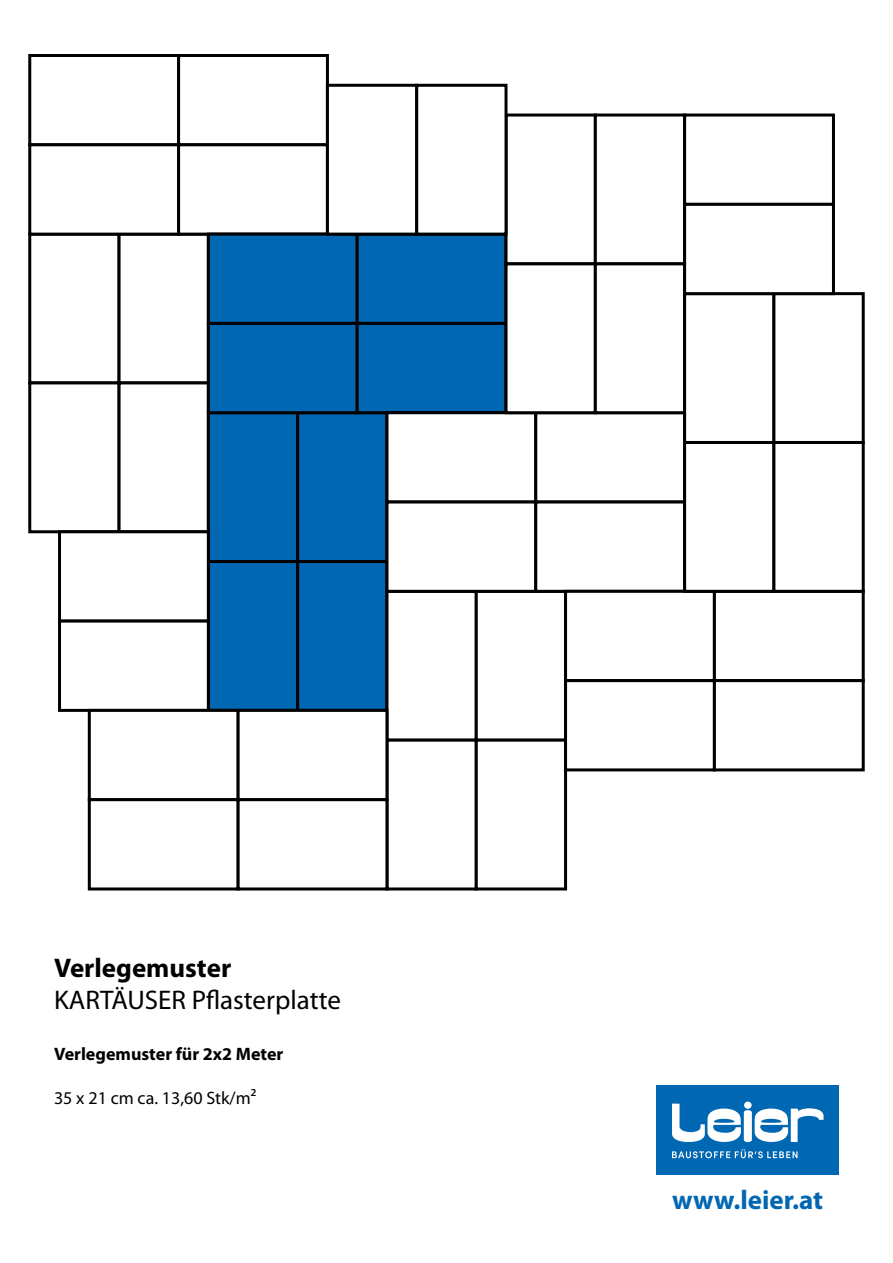
<style>
.page{position:relative;width:893px;height:1263px;background:#fff}
.page>*{position:absolute;margin:0;border:0;box-sizing:border-box;transform-origin:0 0}
.t1{font:27px "Myriad Pro";color:#000}
.t2{font:700 27px "Myriad Pro";color:#000}
.t3{font:700 27px "Myriad Pro";color:#0067b2}
.t4{font:700 18px "Myriad Pro";color:#000}
.t5{font:18px "Myriad Pro";color:#000}
</style>
<div class="page">
<div style="left:28px;top:233px;width:93px;height:151px;background:#fff;border:3px solid #000"></div>
<div style="left:118px;top:233px;width:92px;height:151px;background:#fff;border:3px solid #000"></div>
<div style="left:28px;top:54px;width:152px;height:92px;background:#fff;border:3px solid #000"></div>
<div style="left:177px;top:54px;width:152px;height:92px;background:#fff;border:3px solid #000"></div>
<div style="left:28px;top:381px;width:93px;height:152px;background:#fff;border:3px solid #000"></div>
<div style="left:118px;top:381px;width:92px;height:152px;background:#fff;border:3px solid #000"></div>
<div style="left:28px;top:143px;width:152px;height:93px;background:#fff;border:3px solid #000"></div>
<div style="left:177px;top:143px;width:152px;height:93px;background:#fff;border:3px solid #000"></div>
<div style="left:207px;top:411px;width:92px;height:152px;background:#0067b2;border:3px solid #000"></div>
<div style="left:296px;top:411px;width:92px;height:152px;background:#0067b2;border:3px solid #000"></div>
<div style="left:207px;top:233px;width:152px;height:92px;background:#0067b2;border:3px solid #000"></div>
<div style="left:356px;top:233px;width:151px;height:92px;background:#0067b2;border:3px solid #000"></div>
<div style="left:207px;top:560px;width:92px;height:152px;background:#0067b2;border:3px solid #000"></div>
<div style="left:296px;top:560px;width:92px;height:152px;background:#0067b2;border:3px solid #000"></div>
<div style="left:207px;top:322px;width:152px;height:92px;background:#0067b2;border:3px solid #000"></div>
<div style="left:356px;top:322px;width:151px;height:92px;background:#0067b2;border:3px solid #000"></div>
<div style="left:385px;top:590px;width:93px;height:152px;background:#fff;border:3px solid #000"></div>
<div style="left:475px;top:590px;width:92px;height:152px;background:#fff;border:3px solid #000"></div>
<div style="left:385px;top:411px;width:152px;height:92px;background:#fff;border:3px solid #000"></div>
<div style="left:534px;top:411px;width:152px;height:92px;background:#fff;border:3px solid #000"></div>
<div style="left:385px;top:739px;width:93px;height:151px;background:#fff;border:3px solid #000"></div>
<div style="left:475px;top:739px;width:92px;height:151px;background:#fff;border:3px solid #000"></div>
<div style="left:385px;top:500px;width:152px;height:93px;background:#fff;border:3px solid #000"></div>
<div style="left:534px;top:500px;width:152px;height:93px;background:#fff;border:3px solid #000"></div>
<div style="left:564px;top:590px;width:152px;height:92px;background:#fff;border:3px solid #000"></div>
<div style="left:713px;top:590px;width:152px;height:92px;background:#fff;border:3px solid #000"></div>
<div style="left:564px;top:679px;width:152px;height:92px;background:#fff;border:3px solid #000"></div>
<div style="left:713px;top:679px;width:152px;height:92px;background:#fff;border:3px solid #000"></div>
<div style="left:504px;top:114px;width:93px;height:151px;background:#fff;border:3px solid #000"></div>
<div style="left:594px;top:114px;width:92px;height:151px;background:#fff;border:3px solid #000"></div>
<div style="left:504px;top:262px;width:93px;height:152px;background:#fff;border:3px solid #000"></div>
<div style="left:594px;top:262px;width:92px;height:152px;background:#fff;border:3px solid #000"></div>
<div style="left:683px;top:292px;width:92px;height:152px;background:#fff;border:3px solid #000"></div>
<div style="left:772px;top:292px;width:93px;height:152px;background:#fff;border:3px solid #000"></div>
<div style="left:683px;top:114px;width:152px;height:92px;background:#fff;border:3px solid #000"></div>
<div style="left:683px;top:441px;width:92px;height:152px;background:#fff;border:3px solid #000"></div>
<div style="left:772px;top:441px;width:93px;height:152px;background:#fff;border:3px solid #000"></div>
<div style="left:683px;top:203px;width:152px;height:92px;background:#fff;border:3px solid #000"></div>
<div style="left:58px;top:530px;width:152px;height:93px;background:#fff;border:3px solid #000"></div>
<div style="left:58px;top:620px;width:152px;height:92px;background:#fff;border:3px solid #000"></div>
<div style="left:88px;top:709px;width:152px;height:92px;background:#fff;border:3px solid #000"></div>
<div style="left:237px;top:709px;width:151px;height:92px;background:#fff;border:3px solid #000"></div>
<div style="left:326px;top:84px;width:92px;height:152px;background:#fff;border:3px solid #000"></div>
<div style="left:415px;top:84px;width:92px;height:152px;background:#fff;border:3px solid #000"></div>
<div style="left:88px;top:798px;width:152px;height:92px;background:#fff;border:3px solid #000"></div>
<div style="left:237px;top:798px;width:151px;height:92px;background:#fff;border:3px solid #000"></div>
<div style="left:656px;top:1085px;width:183px;height:90px;background:#0067b2"></div>
<svg style="left:672px;top:1103px;width:152px;height:39px"></svg>
<svg style="left:672px;top:1149px;width:125px;height:9px"></svg>
<h1 class="t2" style="left:54px;top:953px;width:179px">Verlegemuster</h1>
<h1 class="t1" style="left:54px;top:986px;width:288px">KARTÄUSER Pflasterplatte</h1>
<p class="t4" style="left:54px;top:1044px;width:231px">Verlegemuster für 2x2 Meter</p>
<p class="t5" style="left:54px;top:1088px;width:204px">35 x 21 cm ca. 13,60 Stk/m²</p>
<h1 class="t3" style="left:672px;top:1185px;width:153px">www.leier.at</h1>
</div>
